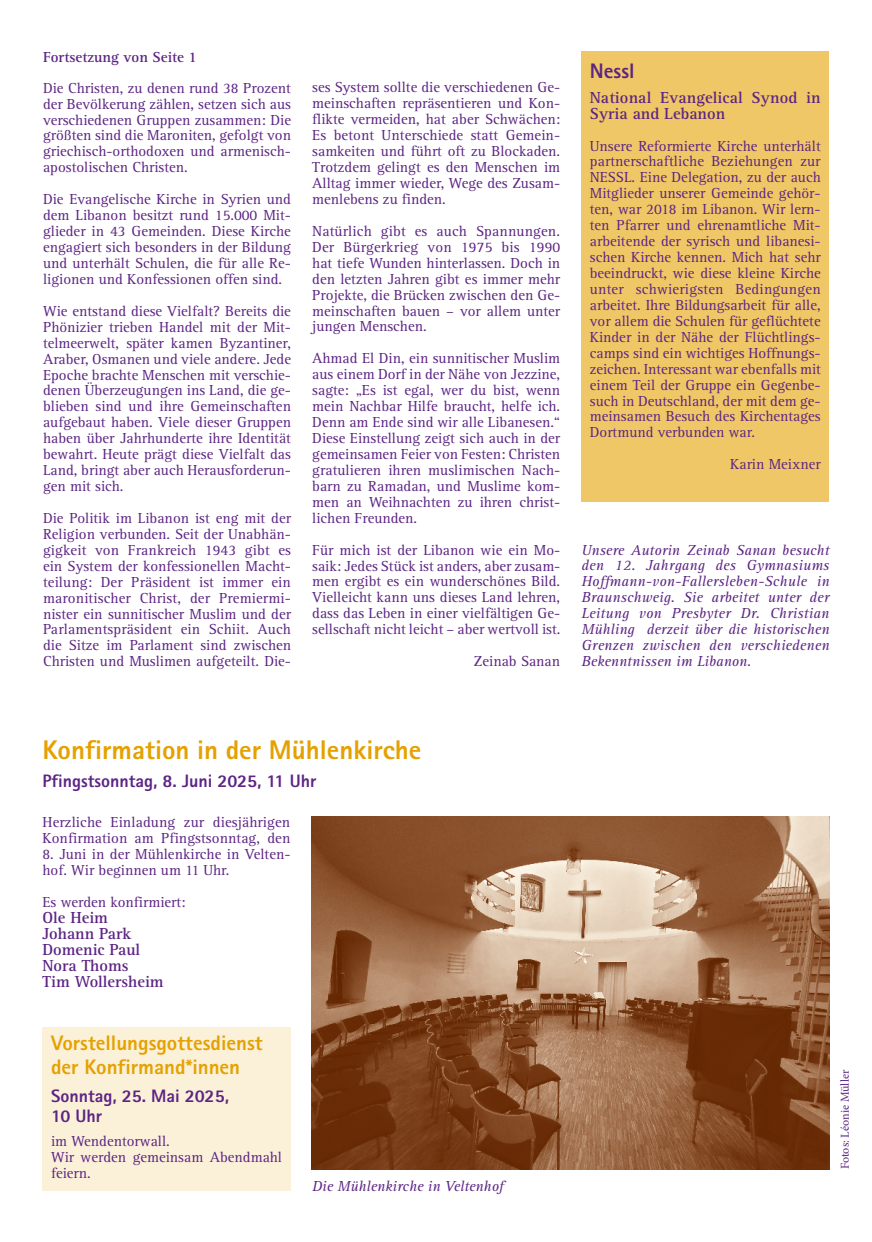
<style>
.page{position:relative;width:872px;height:1242px;background:#fff}
.page>*{position:absolute;margin:0;border:0;box-sizing:border-box;transform-origin:0 0}
.t1{font:800 27px "Rotis Sans Serif";color:#e5a100}
.t2{font:800 21px/24px "Rotis Sans Serif";color:#e5a100}
.t3{font:800 21px "Rotis Sans Serif";color:#5c2483}
.t4{font:800 18px/19.5px "Rotis Sans Serif";color:#5c2483}
.t5{font:700 16.5px/15.9px "Rotis Serif";color:#5c2483}
.t6{font:15px/15.9px "Rotis Serif";color:#5c2483;text-align:justify}
.t7{font:italic 15px/15.9px "Rotis Serif";letter-spacing:.005em;color:#5c2483;text-align:justify}
.t8{font:700 15px "Rotis Serif";color:#5c2483}
.t9{font:12px "Minion Pro";color:#5c2483}
</style>
<div class="page">
<div style="left:581px;top:51px;width:248px;height:451px;background:#f0c766"></div>
<img style="left:312px;top:816px;width:517px;height:353px">
<div style="left:43px;top:1027px;width:248px;height:164px;background:#fbf1d9"></div>
<p class="t8" style="left:43px;top:49px;width:155px">Fortsetzung von Seite 1</p>
<p class="t6" style="left:43px;top:80px;width:249px">Die Christen, zu denen rund 38 Prozent der Bevölkerung zählen, setzen sich aus verschiedenen Gruppen zusammen: Die größten sind die Maroniten, gefolgt von griechisch-orthodoxen und armenisch&shy;apostolischen Christen.</p>
<p class="t6" style="left:43px;top:192px;width:249px">Die Evangelische Kirche in Syrien und dem Libanon besitzt rund 15.000 Mit&shy;glieder in 43 Gemeinden. Diese Kirche engagiert sich besonders in der Bildung und unterhält Schulen, die für alle Re&shy;ligionen und Konfessionen offen sind.</p>
<p class="t6" style="left:43px;top:303px;width:249px">Wie entstand diese Vielfalt? Bereits die Phönizier trieben Handel mit der Mit&shy;telmeerwelt, später kamen Byzantiner, Araber, Osmanen und viele andere. Jede Epoche brachte Menschen mit verschie&shy;denen Überzeugungen ins Land, die ge&shy;blieben sind und ihre Gemeinschaften aufgebaut haben. Viele dieser Gruppen haben über Jahrhunderte ihre Identität bewahrt. Heute prägt diese Vielfalt das Land, bringt aber auch Herausforderun&shy;gen mit sich.</p>
<p class="t6" style="left:43px;top:510px;width:250px">Die Politik im Libanon ist eng mit der Religion verbunden. Seit der Unabhän&shy;gigkeit von Frankreich 1943 gibt es ein System der konfessionellen Macht&shy;teilung: Der Präsident ist immer ein maronitischer Christ, der Premiermi&shy;nister ein sunnitischer Muslim und der Parlamentspräsident ein Schiit. Auch die Sitze im Parlament sind zwischen Christen und Muslimen aufgeteilt. Die-</p>
<p class="t6" style="left:312px;top:80px;width:249px">ses System sollte die verschiedenen Ge&shy;meinschaften repräsentieren und Kon&shy;flikte vermeiden, hat aber Schwächen:<br>Es betont Unterschiede statt Gemein&shy;samkeiten und führt oft zu Blockaden.<br>Trotzdem gelingt es den Menschen im Alltag immer wieder, Wege des Zusam&shy;menlebens zu finden.</p>
<p class="t6" style="left:312px;top:223px;width:250px">Natürlich gibt es auch Spannungen.<br>Der Bürgerkrieg von 1975 bis 1990 hat tiefe Wunden hinterlassen. Doch in den letzten Jahren gibt es immer mehr Projekte, die Brücken zwischen den Ge&shy;meinschaften bauen – vor allem unter jungen Menschen.</p>
<p class="t6" style="left:312px;top:351px;width:249px">Ahmad El Din, ein sunnitischer Muslim aus einem Dorf in der Nähe von Jezzine, sagte: „Es ist egal, wer du bist, wenn mein Nachbar Hilfe braucht, helfe ich.<br>Denn am Ende sind wir alle Libanesen.“ Diese Einstellung zeigt sich auch in der gemeinsamen Feier von Festen: Christen gratulieren ihren muslimischen Nach&shy;barn zu Ramadan, und Muslime kom&shy;men an Weihnachten zu ihren christ&shy;lichen Freunden.</p>
<p class="t6" style="left:312px;top:542px;width:250px">Für mich ist der Libanon wie ein Mo&shy;saik: Jedes Stück ist anders, aber zusam&shy;men ergibt es ein wunderschönes Bild.<br>Vielleicht kann uns dieses Land lehren, dass das Leben in einer vielfältigen Ge&shy;sellschaft nicht leicht – aber wertvoll ist.</p>
<p class="t6" style="left:474px;top:653px;width:88px">Zeinab Sanan</p>
<h2 class="t3" style="left:590px;top:58px;width:46px">Nessl</h2>
<p class="t5" style="left:590px;top:90px;width:232px">National Evangelical Synod in<br>Syria and Lebanon</p>
<p class="t6" style="left:590px;top:138px;width:233px">Unsere Reformierte Kirche unterhält partnerschaftliche Beziehungen zur NESSL. Eine Delegation, zu der auch Mitglieder unserer Gemeinde gehör&shy;ten, war 2018 im Libanon. Wir lern&shy;ten Pfarrer und ehrenamtliche Mit&shy;arbeitende der syrisch und libanesi&shy;schen Kirche kennen. Mich hat sehr beeindruckt, wie diese kleine Kirche unter schwierigsten Bedingungen arbeitet. Ihre Bildungsarbeit für alle, vor allem die Schulen für geflüchtete Kinder in der Nähe der Flüchtlings&shy;camps sind ein wichtiges Hoffnungs&shy;zeichen. Interessant war ebenfalls mit einem Teil der Gruppe ein Gegenbe&shy;such in Deutschland, der mit dem ge&shy;meinsamen Besuch des Kirchentages Dortmund verbunden war.</p>
<p class="t6" style="left:730px;top:457px;width:92px">Karin Meixner</p>
<p class="t7" style="left:581px;top:542px;width:249px">Unsere Autorin Zeinab Sanan besucht den 12. Jahrgang des Gymnasiums Hoffmann-von-Fallersleben-Schule in Braunschweig. Sie arbeitet unter der Leitung von Presbyter Dr. Christian Mühling derzeit über die historischen Grenzen zwischen den verschiedenen Bekenntnissen im Libanon.</p>
<h1 class="t1" style="left:43px;top:732px;width:380px">Konfirmation in der Mühlenkirche</h1>
<p class="t4" style="left:43px;top:770px;width:275px">Pfingstsonntag, 8. Juni 2025, 11 Uhr</p>
<p class="t6" style="left:43px;top:814px;width:249px">Herzliche Einladung zur diesjährigen<br>Konfirmation am Pfingstsonntag, den</p>
<p class="t6" style="left:43px;top:846px;width:249px">8. Juni in der Mühlenkirche in Velten&shy;hof. Wir beginnen um 11 Uhr.</p>
<p class="t6" style="left:43px;top:894px;width:145px">Es werden konfirmiert:</p>
<p class="t5" style="left:43px;top:909px;width:123px">Ole Heim<br>Johann Park<br>Domenic Paul<br>Nora Thoms<br>Tim Wollersheim</p>
<h2 class="t2" style="left:51px;top:1031px;width:213px">Vorstellungsgottesdienst der Konfirmand*innen</h2>
<p class="t4" style="left:51px;top:1086px;width:179px">Sonntag, 25. Mai 2025,<br>10 Uhr</p>
<p class="t6" style="left:51px;top:1133px;width:233px;text-align:left">im Wendentorwall.<br>Wir werden gemeinsam Abendmahl feiern.</p>
<p class="t7" style="left:312px;top:1178px;width:193px">Die Mühlenkirche in Veltenhof</p>
<p class="t9" style="left:837px;top:1169px;width:101px;rotate:-90deg">Fotos: Léonie Müller</p>
</div>
